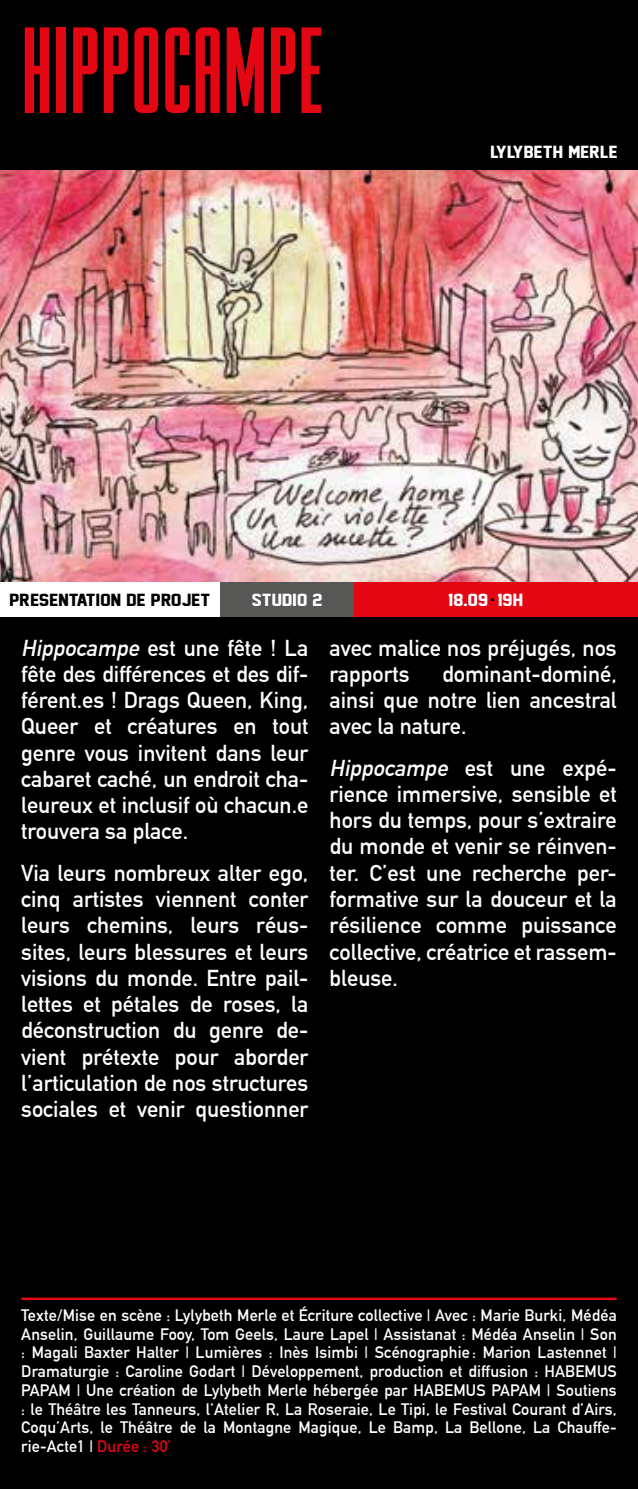
<style>
.page{position:relative;width:638px;height:1489px;background:#fff}
.page>*{position:absolute;margin:0;border:0;box-sizing:border-box;transform-origin:0 0}
.t1{font:117.5px "DELIRIUMNCV";color:#e30613}
.t2{font:700 22.5px/26.2px "DIN Alternate";color:#fff;text-align:justify}
.t3{font:700 16.25px/18.8px "DIN Alternate";letter-spacing:.01em;color:#fff;text-align:justify}
.t4{font:16px "Face Off M54";letter-spacing:.01em;color:#fff;scale:1.25 1}
.t5{font:16px "Face Off M54";letter-spacing:.01em;color:#000;scale:1.25 1}
.s1{font-family:"Impact";color:#000}
.s2{font-style:italic}
.s3{color:#e30613}
</style>
<div class="page">
<div style="left:0;top:617px;width:638px;height:871px;background:#000"></div>
<div style="left:0;top:0;width:638px;height:191px;background:#000"></div>
<hr style="left:21px;top:1297px;width:596px;height:2px;background:#e30613">
<div style="left:220px;top:581px;width:134px;height:36px;background:#575756"></div>
<div style="left:354px;top:581px;width:284px;height:36px;background:#e30613"></div>
<img style="left:0;top:170px;width:638px;height:411px">
<h1 class="t1" style="left:21px;top:2px;width:303px">HIPPOCAMPE</h1>
<p class="t4" style="left:490px;top:143px;width:103px">LYLYBETH MERLE</p>
<p class="t5" style="left:10px;top:591px;width:162px">PRESENTATION DE PROJET</p>
<p class="t4" style="left:252px;top:591px;width:58px">STUDIO 2</p>
<p class="t4" style="left:448px;top:591px;width:61px">18.09<span class="s1">∙</span>19H</p>
<p class="t2" style="left:21px;top:633px;width:289px"><span class="s2">Hippocampe</span> est u n e fêt e ! La fête des différences et des dif&shy;férent.es ! Drags Queen, King, Queer et créatures en tout genre vous invitent dans leur cabaret caché, un endroit cha&shy;leureux et inclusif où chacun.e trouvera sa place.</p>
<p class="t2" style="left:21px;top:858px;width:289px">Via leurs nombreux alter ego, cinq artistes viennent conter leurs chemins, leurs réus&shy;sites, leurs blessures et leurs visions du monde. Entre pail&shy;lettes et pétales de roses, la déconstruction du genre de&shy;vient prétexte pour aborder l’articulation de nos structures sociales et venir questionner</p>
<p class="t2" style="left:330px;top:633px;width:289px">avec malice nos préjugés, nos rapports</p>
<p class="t2" style="left:330px;top:659px;width:289px;text-indent:112px">dominant-dominé, ainsi que notre lien ancestral avec la nature.</p>
<p class="t2" style="left:330px;top:753px;width:289px"><span class="s2">Hippocampe</span> est u n e exp é - rience immersive, sensible et hors du temps, pour s’extraire du monde et venir se réinven&shy;ter. C’est une recherche per&shy;formative sur la douceur et la résilience comme puissance collective, créatrice et rassem&shy;bleuse.</p>
<p class="t3" style="left:21px;top:1304px;width:597px">Texte/Mise en scène : Lylybeth Merle et Écriture collective | Avec : Marie Burki, Médéa Anselin, Guillaume Fooy, Tom Geels, Laure Lapel | Assistanat : Médéa Anselin | Son : Magali Baxter Halter | Lumières : Inès Isimbi | Scénographie : Marion Lastennet | Dramaturgie : Caroline Godart | Développement, production et diffusion : HABEMUS PAPAM | Une création de Lylybeth Merle hébergée par HABEMUS PAPAM | Soutiens : le Théâtre les Tanneurs, l’Atelier R, La Roseraie, Le Tipi, le Festival Courant d’Airs, Coqu’Arts, le Théâtre de la Montagne Magique, Le Bamp, La Bellone, La Chauffe&shy;rie-Acte1 | <span class="s3">Durée : 30’</span></p>
</div>
